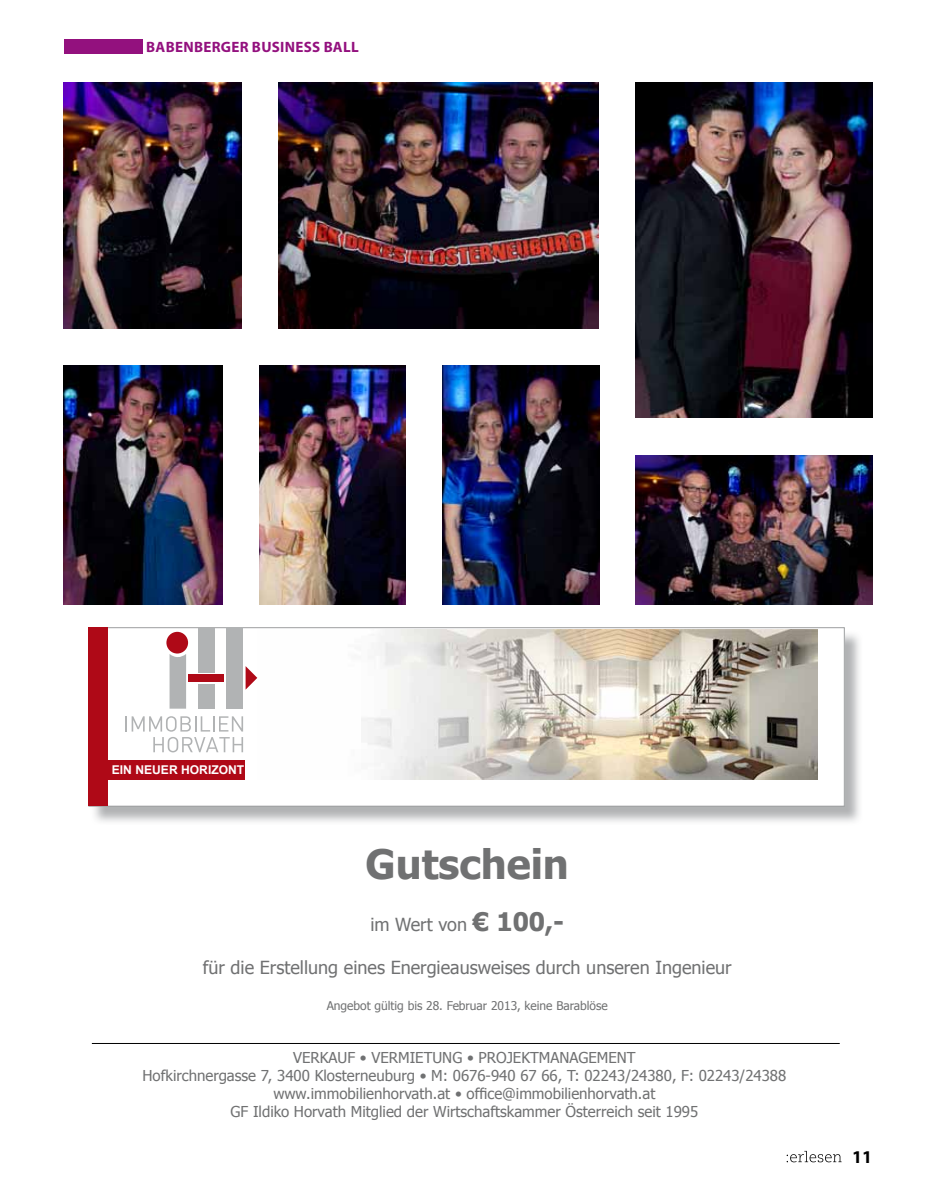
<style>
.page{position:relative;width:936px;height:1191px;background:#fff}
.page>*{position:absolute;margin:0;border:0;box-sizing:border-box;transform-origin:0 0}
.t1{font:700 40.5px "Tahoma";color:#707172}
.t2{font:18px "Tahoma";color:#707172}
.t3{font:700 18px "Myriad Pro";color:#000}
.t4{font:15px/18px "Tahoma";color:#707172;text-align:center}
.t5{font:700 15px "Myriad Pro";letter-spacing:.02em;color:#93117e}
.t6{font:700 12.15px "Arial";color:#fff}
.t7{font:12px "Tahoma";color:#707172}
.s1{font-weight:700;font-size:25.5px}
</style>
<div class="page">
<svg style="left:786px;top:1150px;width:55px;height:12px"></svg>
<div style="left:64px;top:39px;width:79px;height:15px;background:#93117e"></div>
<img style="left:64px;top:82px;width:177px;height:246px">
<img style="left:278px;top:82px;width:320px;height:246px">
<img style="left:635px;top:82px;width:237px;height:336px">
<img style="left:635px;top:455px;width:237px;height:149px">
<img style="left:260px;top:365px;width:145px;height:239px">
<img style="left:442px;top:365px;width:157px;height:239px">
<img style="left:64px;top:365px;width:158px;height:239px">
<img style="left:90px;top:628px;width:770px;height:194px">
<div style="left:89px;top:627px;width:755px;height:179px;background:#fff"></div>
<div style="left:88px;top:627px;width:756px;height:179px;border:1px solid #9c9e9f"></div>
<img style="left:257px;top:630px;width:560px;height:149px">
<div style="left:198px;top:627px;width:17px;height:45px;background:#b1b3b4"></div>
<div style="left:198px;top:684px;width:17px;height:24px;background:#b1b3b4"></div>
<svg style="left:169px;top:654px;width:17px;height:54px"></svg>
<div style="left:166px;top:632px;width:22px;height:21px;background:#af0917;border-radius:50%"></div>
<svg style="left:245px;top:666px;width:12px;height:23px"></svg>
<div style="left:226px;top:628px;width:17px;height:81px;background:#b1b3b4"></div>
<svg style="left:126px;top:716px;width:117px;height:15px"></svg>
<svg style="left:153px;top:737px;width:90px;height:15px"></svg>
<div style="left:188px;top:674px;width:36px;height:8px;background:#af0917"></div>
<div style="left:88px;top:627px;width:19px;height:179px;background:#af0917"></div>
<div style="left:107px;top:760px;width:138px;height:19px;background:#af0917"></div>
<hr style="left:92px;top:1043px;width:747px;height:1px;background:#000">
<p class="t5" style="left:136px;top:37px;width:224px">: BABENBERGER BUSINESS BALL</p>
<p class="t6" style="left:112px;top:761px;width:134px">EIN NEUER HORIZONT</p>
<h1 class="t1" style="left:365px;top:838px;width:205px">Gutschein</h1>
<p class="t2" style="left:370px;top:913px;width:195px">im Wert von <span class="s1">€ 100,-</span></p>
<p class="t2" style="left:203px;top:956px;width:530px">für die Erstellung eines Energieausweises durch unseren Ingenieur</p>
<p class="t7" style="left:326px;top:998px;width:282px">Angebot gültig bis 28. Februar 2013, keine Barablöse</p>
<p class="t4" style="left:142px;top:1048px;width:645px">VERKAUF • VERMIETUNG • PROJEKTMANAGEMENT<br>Hofkirchnergasse 7, 3400 Klosterneuburg • M: 0676-940 67 66, T: 02243/24380, F: 02243/24388 www.immobilienhorvath.at • office@immobilienhorvath.at<br>GF Ildiko Horvath Mitglied der Wirtschaftskammer Österreich seit 1995</p>
<p class="t3" style="left:852px;top:1144px;width:21px">11</p>
</div>
